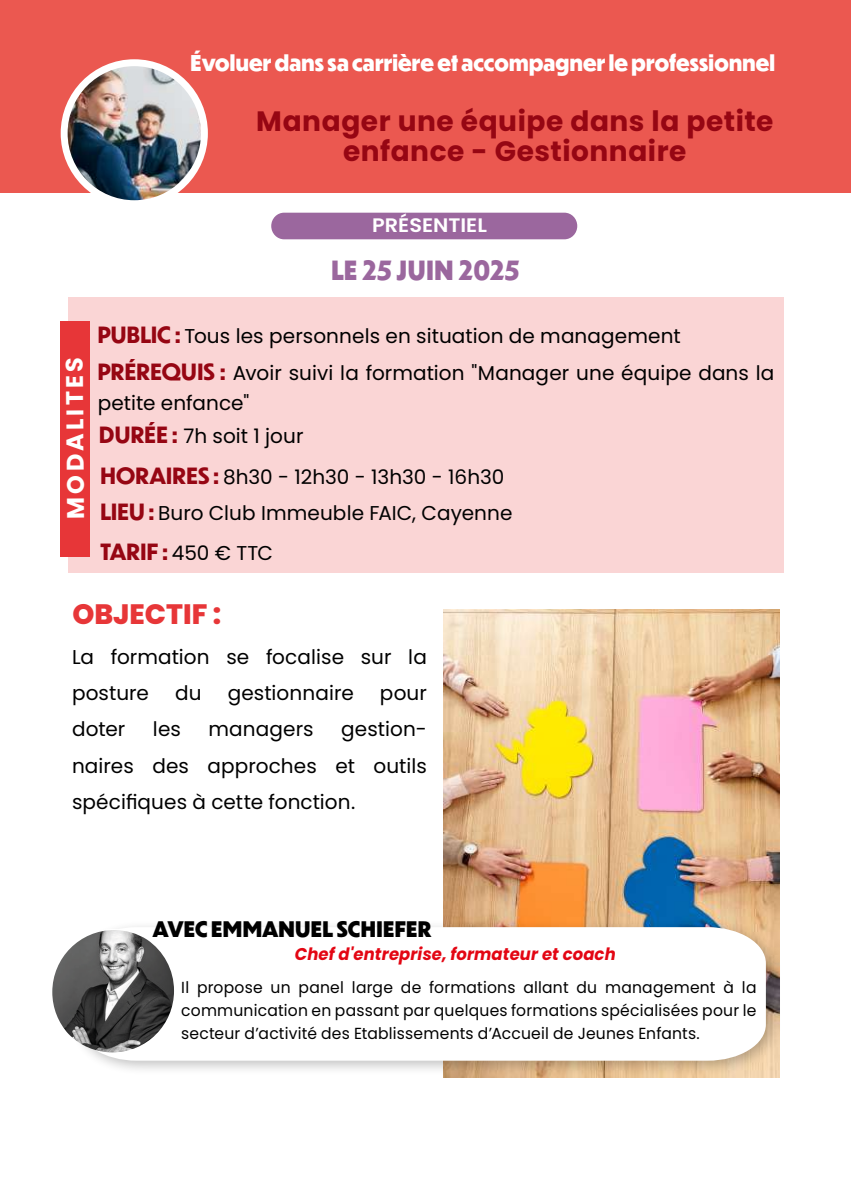
<style>
.page{position:relative;width:851px;height:1191px;background:#fff}
.page>*{position:absolute;margin:0;border:0;box-sizing:border-box;transform-origin:0 0}
.t1{font:700 28px/30px "Poppins";letter-spacing:.02em;color:#960613;text-align:center}
.t2{font:800 28px "Poppins";color:#e73638}
.t3{font:800 26px "Dunbar Tall";letter-spacing:.015em;color:#9b679e;scale:.91 1}
.t4{font:700 24px "Poppins";color:#fff}
.t5{font:800 21.4px "Dunbar Tall";letter-spacing:.01em;color:#fff;scale:.93 1}
.t6{font:800 21px "Dunbar Tall";letter-spacing:.015em;color:#000}
.t7{font:20px/36px "Poppins";letter-spacing:.005em;color:#000}
.t8{font:20px/39.2px "Poppins";letter-spacing:.005em;color:#010202}
.t9{font:600 19.6px "Poppins";color:#fff;scale:1.07 1}
.t10{font:italic 700 17px "Poppins";letter-spacing:.01em;color:#e30613;scale:.96 1}
.t11{font:16px/23.2px "Poppins";letter-spacing:.015em;color:#000;text-align:justify}
.s1{font-family:"Dunbar Tall";font-weight:700;font-size:22px;color:#960613}
.s2{font-family:"Dunbar Text";font-size:22px}
.s3{color:#000}
</style>
<div class="page">
<div style="left:0;top:0;width:850px;height:193px;background:#eb5850"></div>
<img style="left:443px;top:609px;width:336px;height:468px">
<div style="left:71px;top:919px;width:710px;height:157px;background:#000;opacity:.24"></div>
<svg style="left:78px;top:927px;width:687px;height:133px"></svg>
<div style="left:181px;top:942px;width:548px;height:31px;background:#fff"></div>
<img style="left:52px;top:930px;width:122px;height:122px">
<div style="left:68px;top:297px;width:716px;height:275px;background:#fad5d5"></div>
<div style="left:60px;top:321px;width:30px;height:235px;background:#e73638"></div>
<div style="left:271px;top:213px;width:306px;height:26px;background:#9b679e;border-radius:13px"></div>
<img style="left:64px;top:63px;width:140px;height:141px;border-radius:70px">
<div style="left:61px;top:59px;width:147px;height:148px;border:7px solid #fff;border-radius:50%"></div>
<p class="t5" style="left:190px;top:47px;width:630px">Évoluer dans sa carrière et accompagner le professionnel</p>
<h1 class="t1" style="left:256px;top:107px;width:518px">Manager une équipe dans la petite enfance - Gestionnaire</h1>
<p class="t9" style="left:372px;top:214px;width:109px">PRÉSENTIEL</p>
<h2 class="t3" style="left:331px;top:251px;width:208px">LE 25 JUIN 2025</h2>
<p class="t4" style="left:61px;top:519px;width:164px;rotate:-90deg">MODALITES</p>
<p class="t7" style="left:98px;top:318px;width:678px"><span class="s1">PUBLIC :</span> Tous les personnels en situation de management<br><span class="s1">PRÉREQUIS :</span><span class="s2">╦</span> Avoir suivi la formation "Manager une équipe dans la</p>
<p class="t7" style="left:98px;top:385px;width:153px">petite enfance"</p>
<p class="t7" style="left:99px;top:416px;width:406px;line-height:40.2px"><span class="s1">DURÉE :</span> 7h soit 1 jour<br><span class="s1">HORAIRES :</span> 8h30 - 12h30 - 13h30 - 16h30</p>
<p class="t8" style="left:100px;top:494px;width:413px"><span class="s1">LIEU :</span> Buro Club Immeuble FAIC, Cayenne<br><span class="s1">TARIF :</span> <span class="s3">450 € TTC</span></p>
<h1 class="t2" style="left:72px;top:598px;width:150px">OBJECTIF :</h1>
<p class="t7" style="left:72px;top:639px;width:356px">La formation se focalise sur la posture</p>
<p class="t7" style="left:175px;top:675px;width:28px">du</p>
<p class="t7" style="left:228px;top:675px;width:127px">gestionnaire</p>
<p class="t7" style="left:380px;top:675px;width:48px">pour</p>
<p class="t7" style="left:72px;top:711px;width:356px;text-align:justify;text-indent:269px">gestion&shy;naires des approches et outils spécifiques à cette fonction.</p>
<p class="t7" style="left:72px;top:711px;width:55px">doter</p>
<p class="t7" style="left:153px;top:711px;width:30px">les</p>
<p class="t7" style="left:208px;top:711px;width:107px">managers</p>
<p class="t6" style="left:153px;top:913px;width:280px">AVEC EMMANUEL SCHIEFER</p>
<p class="t10" style="left:295px;top:944px;width:336px">Chef d'entreprise, formateur et coach</p>
<p class="t11" style="left:181px;top:975px;width:576px">Il propose un panel large de formations allant du management à la communication en passant par quelques formations spécialisées pour le secteur d’activité des Etablissements d’Accueil de Jeunes Enfants.</p>
</div>
